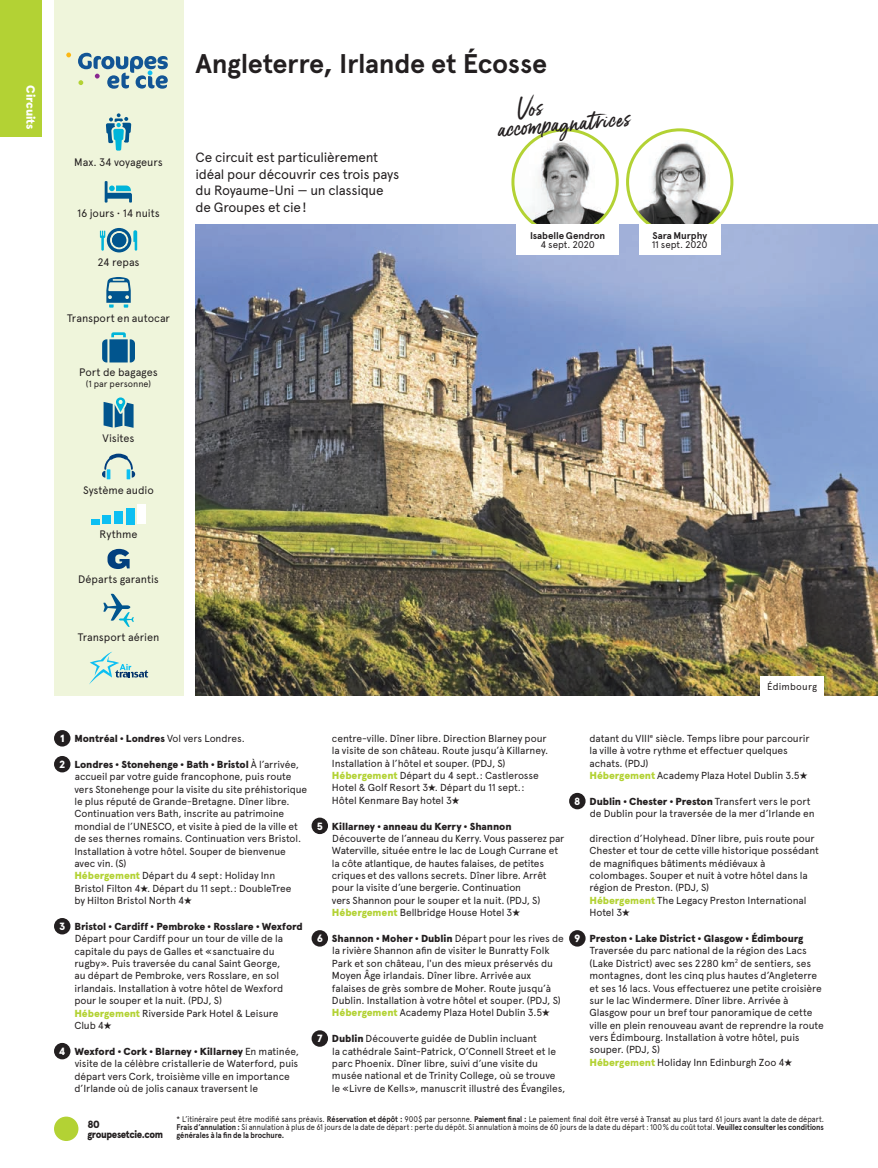
<style>
.page{position:relative;width:878px;height:1168px;background:#fff}
.page>*{position:absolute;margin:0;border:0;box-sizing:border-box;transform-origin:0 0}
.t1{font:700 27px "Apercu";letter-spacing:-.015em;color:#231f20}
.t2{font:23.7px/18.5px "Gotcha";color:#231f20}
.t3{font:13.5px/16.5px "Apercu";letter-spacing:-.02em;color:#231f20}
.t4{font:900 12px "Apercu";letter-spacing:-.01em;color:#fff}
.t5{font:10.8px "Apercu";letter-spacing:-.005em;color:#231f20}
.t6{font:900 10.5px/10.5px "Apercu";letter-spacing:-.04em;color:#231f20}
.t7{font:10.2px/12.3px "Apercu";letter-spacing:-.01em;color:#231f20}
.t8{font:900 10.2px "Apercu";letter-spacing:-.01em;color:#231f20}
.t9{font:700 9.75px "Apercu";letter-spacing:-.005em;color:#231f20}
.t10{font:9.75px "Apercu";letter-spacing:-.025em;color:#231f20}
.t11{font:9.75px "Apercu";letter-spacing:-.005em;color:#231f20}
.t12{font:9.75px "Apercu";letter-spacing:.02em;color:#231f20}
.t13{font:9px "Apercu";color:#231f20}
.t14{font:8.25px/8.2px "Apercu";letter-spacing:-.005em;color:#231f20;text-align:justify;scale:.9 1}
.s1{font-size:10.5px;color:#fff}
.s2{font-weight:400}
.s3{font-weight:900;font-size:10.5px;color:#fff}
.s4{font-weight:900}
.s5{font-weight:900;color:#b3d234}
.s6{font-weight:700}
</style>
<div class="page">
<img style="left:195px;top:225px;width:682px;height:470px">
<div style="left:54px;top:1116px;width:24px;height:25px;background:#b3d234;border-radius:50%"></div>
<div style="left:54px;top:0;width:129px;height:695px;background:#eff5db"></div>
<svg style="left:66px;top:53px;width:5px;height:4px"></svg>
<svg style="left:78px;top:53px;width:90px;height:36px"></svg>
<svg style="left:106px;top:113px;width:25px;height:38px"></svg>
<svg style="left:105px;top:181px;width:27px;height:22px"></svg>
<svg style="left:100px;top:228px;width:37px;height:24px"></svg>
<div style="left:112px;top:233px;width:14px;height:14px;background:#01558e;border-radius:50%"></div>
<svg style="left:106px;top:277px;width:25px;height:31px"></svg>
<svg style="left:102px;top:332px;width:33px;height:30px"></svg>
<svg style="left:104px;top:397px;width:29px;height:31px"></svg>
<svg style="left:102px;top:453px;width:33px;height:26px"></svg>
<div style="left:91px;top:519px;width:9px;height:5px;background:#0dbff2"></div>
<div style="left:103px;top:515px;width:8px;height:9px;background:#0dbff2"></div>
<div style="left:114px;top:512px;width:9px;height:12px;background:#0dbff2"></div>
<div style="left:126px;top:508px;width:8px;height:16px;background:#0dbff2"></div>
<div style="left:137px;top:504px;width:9px;height:20px;background:#fff"></div>
<svg style="left:107px;top:549px;width:23px;height:20px"></svg>
<svg style="left:103px;top:594px;width:31px;height:33px"></svg>
<svg style="left:89px;top:651px;width:59px;height:33px"></svg>
<div style="left:0;top:0;width:42px;height:136px;background:#b3d234"></div>
<div style="left:760px;top:676px;width:64px;height:20px;background:#fff"></div>
<div style="left:54px;top:730px;width:16px;height:16px;background:#231f20;border-radius:50%"></div>
<div style="left:54px;top:756px;width:16px;height:16px;background:#231f20;border-radius:50%"></div>
<div style="left:54px;top:918px;width:16px;height:16px;background:#231f20;border-radius:50%"></div>
<div style="left:54px;top:1043px;width:16px;height:16px;background:#231f20;border-radius:50%"></div>
<div style="left:311px;top:817px;width:17px;height:17px;background:#231f20;border-radius:50%"></div>
<div style="left:311px;top:930px;width:17px;height:16px;background:#231f20;border-radius:50%"></div>
<div style="left:311px;top:1030px;width:17px;height:17px;background:#231f20;border-radius:50%"></div>
<div style="left:569px;top:793px;width:16px;height:16px;background:#231f20;border-radius:50%"></div>
<div style="left:569px;top:930px;width:16px;height:16px;background:#231f20;border-radius:50%"></div>
<img style="left:513px;top:130px;width:104px;height:104px;border-radius:52px">
<div style="left:511px;top:128px;width:107px;height:108px;border:3px solid #b3d234;border-radius:50%"></div>
<img style="left:627px;top:131px;width:104px;height:94px">
<div style="left:626px;top:128px;width:107px;height:108px;border:3px solid #b3d234;border-radius:50%"></div>
<div style="left:516px;top:225px;width:102px;height:30px;background:#fff"></div>
<div style="left:639px;top:225px;width:81px;height:30px;background:#fff"></div>
<hr style="left:0;top:0;width:147px;height:1px;background:#ed028c">
<p class="t4" style="left:38px;top:85px;width:46px;rotate:90deg">Circuits</p>
<h1 class="t1" style="left:195px;top:47px;width:353px">Angleterre, Irlande et Écosse</h1>
<p class="t5" style="left:74px;top:155px;width:90px">Max. 34 voyageurs</p>
<p class="t5" style="left:77px;top:207px;width:84px">16 jours • 14 nuits</p>
<p class="t5" style="left:97px;top:256px;width:44px">24 repas</p>
<p class="t5" style="left:67px;top:311px;width:105px">Transport en autocar</p>
<p class="t5" style="left:79px;top:365px;width:80px">Port de bagages</p>
<p class="t13" style="left:86px;top:378px;width:67px">(1 par personne)</p>
<p class="t5" style="left:103px;top:432px;width:33px">Visites</p>
<p class="t5" style="left:83px;top:483px;width:72px">Système audio</p>
<p class="t5" style="left:100px;top:528px;width:39px">Rythme</p>
<p class="t5" style="left:78px;top:573px;width:82px">Départs garantis</p>
<p class="t5" style="left:78px;top:630px;width:83px">Transport aérien</p>
<h3 class="t3" style="left:195px;top:149px;width:205px">Ce circuit est particulièrement idéal pour découvrir ces trois pays du Royaume-Uni — un classique de Groupes et cie!</h3>
<h2 class="t2" style="left:495px;top:103px;width:134px;text-indent:21px;rotate:-5deg">Vos<br>acc om pagnatrices</h2>
<p class="t9" style="left:530px;top:229px;width:77px">Isabelle Gendron</p>
<p class="t11" style="left:540px;top:239px;width:56px">4 sept. 2020</p>
<p class="t9" style="left:652px;top:229px;width:56px">Sara Murphy</p>
<p class="t10" style="left:652px;top:239px;width:57px">11 sept. 2020</p>
<p class="t12" style="left:767px;top:680px;width:52px">Édimbourg</p>
<p class="t8" style="left:60px;top:732px;width:186px"><span class="s1">1</span> Montréal • Londres <span class="s2">Vol vers Londres.</span></p>
<p class="t7" style="left:74px;top:758px;width:234px;text-indent:-15px"><span class="s3">2</span> <span class="s4">Londres • Stonehenge • Bath • Bristol</span> À l’arrivée, accueil par votre guide francophone, puis route vers Stonehenge pour la visite du site préhistorique le plus réputé de Grande-Bretagne. Dîner libre.<br>Continuation vers Bath, inscrite au patrimoine mondial de l’UNESCO, et visite à pied de la ville et de ses thernes romains. Continuation vers Bristol.<br>Installation à votre hôtel. Souper de bienvenue avec vin. (S)<br><span class="s5">Hébergement</span> Départ du 4 sept: Holiday Inn Bristol Filton 4★. Départ du 11 sept.: DoubleTree<br>by Hilton Bristol North 4★</p>
<p class="t7" style="left:74px;top:920px;width:230px;text-indent:-15px"><span class="s3">3</span> <span class="s4">Bristol • Cardiff • Pembroke • Rosslare • Wexford </span>Départ pour Cardiff pour un tour de ville de la capitale du pays de Galles et «sanctuaire du rugby». Puis traversée du canal Saint George,<br>au départ de Pembroke, vers Rosslare, en sol irlandais. Installation à votre hôtel de Wexford pour le souper et la nuit. (PDJ, S)<br><span class="s5">Hébergement</span> Riverside Park Hotel &amp; Leisure<br>Club 4★</p>
<p class="t7" style="left:74px;top:1045px;width:226px;text-indent:-15px"><span class="s3">4</span> <span class="s4">Wexford • Cork • Blarney • Killarney</span> En matinée, visite de la célèbre cristallerie de Waterford, puis départ vers Cork, troisième ville en importance d’Irlande où de jolis canaux traversent le</p>
<p class="t7" style="left:332px;top:732px;width:218px">centre-ville. Dîner libre. Direction Blarney pour la visite de son château. Route jusqu’à Killarney.<br>Installation à l’hôtel et souper. (PDJ, S)<br><span class="s5">Hébergement</span> Départ du 4 sept.: Castlerosse Hotel &amp; Golf Resort 3★. Départ du 11 sept.:<br>Hôtel Kenmare Bay hotel 3★</p>
<p class="t7" style="left:332px;top:820px;width:234px;text-indent:-15px"><span class="s3">5</span> <span class="s4">Killarney • anneau du Kerry • Shannon </span>Découverte de l’anneau du Kerry. Vous passerez par Waterville, située entre le lac de Lough Currane et la côte atlantique, de hautes falaises, de petites criques et des vallons secrets. Dîner libre. Arrêt pour la visite d’une bergerie. Continuation<br>vers Shannon pour le souper et la nuit. (PDJ, S)<br><span class="s5">Hébergement</span> Bellbridge House Hotel 3★</p>
<p class="t7" style="left:332px;top:932px;width:233px;text-indent:-15px"><span class="s3">6</span> <span class="s4">Shannon • Moher • Dublin</span> Départ pour les rives de la rivière Shannon afin de visiter le Bunratty Folk Park et son château, l'un des mieux préservés du Moyen Âge irlandais. Dîner libre. Arrivée aux falaises de grès sombre de Moher. Route jusqu’à Dublin. Installation à votre hôtel et souper. (PDJ, S)<br><span class="s5">Hébergement</span> Academy Plaza Hotel Dublin 3.5★</p>
<p class="t7" style="left:332px;top:1032px;width:235px;text-indent:-15px"><span class="s3">7</span> <span class="s4">Dublin</span> Découverte guidée de Dublin incluant<br>la cathédrale Saint-Patrick, O’Connell Street et le parc Phoenix. Dîner libre, suivi d’une visite du musée national et de Trinity College, où se trouve le «Livre de Kells», manuscrit illustré des Évangiles,</p>
<p class="t7" style="left:589px;top:732px;width:222px">datant du VIII<sup>e</sup> siècle. Temps libre pour parcourir la ville à votre rythme et effectuer quelques achats. (PDJ)<br><span class="s5">Hébergement</span> Academy Plaza Hotel Dublin 3.5★</p>
<p class="t7" style="left:589px;top:795px;width:226px;text-indent:-16px"><span class="s3">8</span> <span class="s4">Dublin • Chester • Preston</span> Transfert vers le port de Dublin pour la traversée de la mer d’Irlande en</p>
<p class="t7" style="left:589px;top:832px;width:231px">direction d’Holyhead. Dîner libre, puis route pour Chester et tour de cette ville historique possédant de magnifiques bâtiments médiévaux à colombages. Souper et nuit à votre hôtel dans la région de Preston. (PDJ, S)<br><span class="s5">Hébergement</span> The Legacy Preston International Hotel 3★</p>
<p class="t7" style="left:589px;top:932px;width:236px;text-indent:-15px"><span class="s3">9</span> <span class="s4">Preston • Lake District • Glasgow • Édimbourg </span>Traversée du parc national de la région des Lacs (Lake District) avec ses 2280 km<sup>2</sup> de sentiers, ses montagnes, dont les cinq plus hautes d’Angleterre et ses 16 lacs. Vous effectuerez une petite croisière sur le lac Windermere. Dîner libre. Arrivée à Glasgow pour un bref tour panoramique de cette ville en plein renouveau avant de reprendre la route vers Édimbourg. Installation à votre hôtel, puis souper. (PDJ, S)<br><span class="s5">Hébergement</span> Holiday Inn Edinburgh Zoo 4★</p>
<p class="t6" style="left:87px;top:1118px;width:77px">80 groupesetcie.com</p>
<p class="t14" style="left:176px;top:1114px;width:720px">* L’itinéraire peut être modifié sans préavis. <span class="s6">Réservation et dépôt :</span> 900$ par personne. <span class="s6">Paiement final :</span> Le paiement final doit être versé à Transat au plus tard 61 jours avant la date de départ.<br><span class="s6">Frais d’annulation :</span> Si annulation à plus de 61 jours de la date de départ : perte du dépôt. Si annulation à moins de 60 jours de la date du départ : 100% du coût total. <span class="s6">Veuillez consulter les conditions générales à la fin de la brochure.</span></p>
</div>
